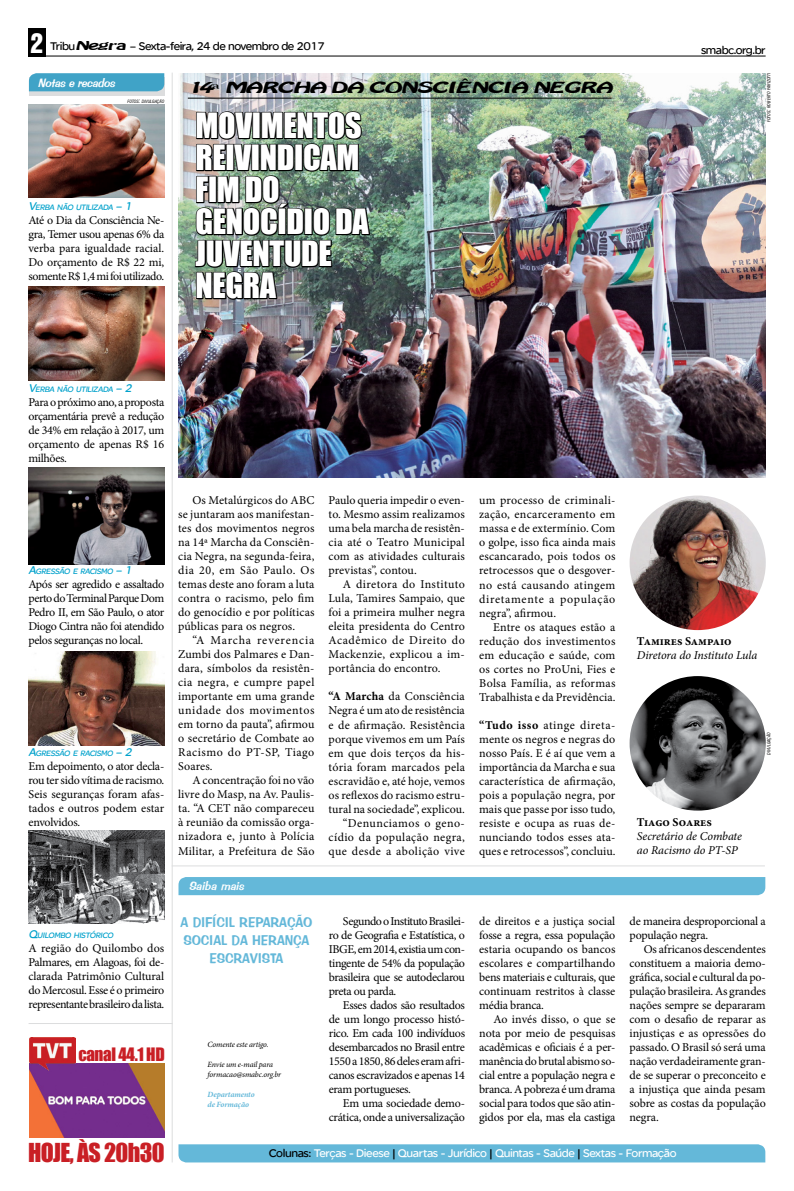
<style>
.page{position:relative;width:794px;height:1191px;background:#fff}
.page>*{position:absolute;margin:0;border:0;box-sizing:border-box;transform-origin:0 0}
.t1{font:32px/32px "Impact";letter-spacing:-.01em;color:#fff}
.t2{font:24px "Impact";letter-spacing:-.025em;color:#c91f25}
.t3{font:17px "Impact";letter-spacing:-.02em;color:#c91f25}
.t4{font:expanded 15px "Batavia";letter-spacing:-.01em;color:#000}
.t5{font:14px/18px "Impress BT";letter-spacing:-.01em;color:#64b8d9;text-align:center}
.t6{font:12px/14px "Minion Pro";letter-spacing:-.005em;color:#000;text-align:justify}
.t7{font:12px "SE Optimist Semi";letter-spacing:-.035em;color:#fff}
.t8{font:italic 12px/14px "Minion Pro";letter-spacing:-.005em;color:#000}
.t9{font:12px "SE Optimist Semi";letter-spacing:-.04em;color:#000}
.t10{font:700 12px "Minion Pro";color:#000}
.t11{font:italic 12px "Impress BT";color:#fff}
.t12{font:italic 8.4px "SE Optimist Semi";color:#00a1cb}
.t13{font:italic 8px/10px "Minion Pro";letter-spacing:-.015em;color:#000}
.t14{font:italic 700 8px/10px "Minion Pro";letter-spacing:-.01em;color:#64b8d9}
.t15{font:italic condensed 4.4px "Swiss 721 BT";color:#000}
.s1{font-family:"Helvetica Inserat";font-size:25px;color:#fff}
.s2{font-family:"Batavia";font-stretch:expanded}
.s3{font-size:6.2px}
.s4{font-size:12px}
.s5{font-weight:700}
.s6{color:#000}
</style>
<div class="page">
<img style="left:28px;top:652px;width:137px;height:93px">
<img style="left:28px;top:830px;width:137px;height:94px">
<div style="left:29px;top:78px;width:135px;height:18px;background:linear-gradient(to right,#dcddde,#dcddde)"></div>
<div style="left:29px;top:73px;width:135px;height:18px;background:#40a3c7"></div>
<img style="left:28px;top:104px;width:136px;height:94px">
<img style="left:28px;top:287px;width:136px;height:93px">
<img style="left:28px;top:467px;width:136px;height:97px">
<div style="left:28px;top:28px;width:17px;height:28px;background:#000"></div>
<hr style="left:28px;top:56px;width:737px;height:1px;background:#000">
<hr style="left:172px;top:73px;width:1px;height:1089px;background:#dcddde">
<hr style="left:29px;top:1023px;width:144px;height:1px;background:#dcddde">
<img style="left:29px;top:1063px;width:136px;height:74px">
<img style="left:29px;top:1037px;width:46px;height:33px">
<hr style="left:172px;top:865px;width:593px;height:1px;background:#dcddde">
<div style="left:178px;top:877px;width:587px;height:18px;background:#64b8d9"></div>
<div style="left:178px;top:1144px;width:587px;height:18px;background:#64b8d9"></div>
<img style="left:178px;top:73px;width:587px;height:405px">
<img style="left:194px;top:91px;width:177px;height:210px">
<img style="left:629px;top:495px;width:137px;height:135px">
<img style="left:629px;top:676px;width:137px;height:134px">
<hr style="left:188px;top:98px;width:423px;height:1px;background:#000">
<p class="t9" style="left:30px;top:40px;width:296px"><span class="s1">2</span> Tribu<span class="s2">NEGRA</span> – Sexta-feira, 24 de novembro de 2017</p>
<p class="t11" style="left:38px;top:75px;width:82px">Notaserecados</p>
<p class="t15" style="left:127px;top:99px;width:38px">FOTOS<span class="s3">:</span> DIVULGAÇÃO</p>
<p class="t12" style="left:28px;top:203px;width:107px"><span class="s4">V</span>ERBA NÃO UTILIZADA <span class="s4">– 1</span></p>
<p class="t6" style="left:28px;top:213px;width:137px">Até o Dia da Consciência Ne&shy;gra, Temer usou apenas 6% da verba para igualdade racial.<br>Do orçamento de R$ 22 mi, somente R$ 1,4 mi foi utilizado.</p>
<p class="t4" style="left:188px;top:78px;width:425px">14ª MARCHA DA CONSCIÊNCIA NEGRA</p>
<h1 class="t1" style="left:196px;top:109px;width:175px">MOVIMENTOS<br>REIVINDICAM<br>FIM DO<br>GENOCÍDIO DA<br>JUVENTUDE<br>NEGRA</h1>
<p class="t9" style="left:701px;top:43px;width:66px">smabc.org.br</p>
<p class="t15" style="left:766px;top:122px;width:51px;rotate:-90deg">FOTOS<span class="s3">:</span> ROBERTO PARIZOTTI</p>
<p class="t12" style="left:28px;top:385px;width:107px"><span class="s4">V</span>ERBA NÃO UTILIZADA <span class="s4">– 2</span></p>
<p class="t6" style="left:28px;top:395px;width:137px">Para o próximo ano, a proposta orçamentária prevê a redução de 34% em relação à 2017, um orçamento de apenas R$ 16 milhões.</p>
<p class="t12" style="left:28px;top:567px;width:107px"><span class="s4">A</span>GRESSÃO E RACISMO <span class="s4">– 1</span></p>
<p class="t6" style="left:28px;top:577px;width:137px">Após ser agredido e assaltado perto do Terminal Parque Dom Pedro II, em São Paulo, o ator Diogo Cintra não foi atendido pelos seguranças no local.</p>
<p class="t12" style="left:28px;top:749px;width:107px"><span class="s4">A</span>GRESSÃO E RACISMO <span class="s4">– 2</span></p>
<p class="t6" style="left:28px;top:759px;width:137px">Em depoimento, o ator decla&shy;rou ter sido vítima de racismo.<br>Seis seguranças foram afas&shy;tados e outros podem estar envolvidos.</p>
<p class="t6" style="left:178px;top:493px;width:138px;text-indent:14px">Os Metalúrgicos do ABC se juntaram aos manifestan&shy;tes dos movimentos negros na 14ª Marcha da Consciên&shy;cia Negra, na segunda-feira, dia 20, em São Paulo. Os temas deste ano foram a luta contra o racismo, pelo fim do genocídio e por políticas públicas para os negros.</p>
<p class="t6" style="left:178px;top:633px;width:138px;text-indent:14px">“A Marcha reverencia Zumbi dos Palmares e Dan&shy;dara, símbolos da resistên&shy;cia negra, e cumpre papel importante em uma grande unidade dos movimentos em torno da pauta”, afirmou o secretário de Combate ao Racismo do PT-SP, Tiago Soares.</p>
<p class="t6" style="left:178px;top:773px;width:138px;text-indent:14px">A concentração foi no vão livre do Masp, na Av. Paulis&shy;ta. “A CET não compareceu à reunião da comissão orga&shy;nizadora e, junto à Polícia Militar, a Prefeitura de São</p>
<p class="t11" style="left:189px;top:879px;width:60px">Saiba mais</p>
<p class="t6" style="left:329px;top:493px;width:138px">Paulo queria impedir o even&shy;to. Mesmo assim realizamos uma bela marcha de resistên&shy;cia até o Teatro Municipal com as atividades culturais previstas”, contou.</p>
<p class="t6" style="left:329px;top:577px;width:138px;text-indent:14px">A diretora do Instituto Lula, Tamires Sampaio, que foi a primeira mulher negra eleita presidenta do Centro Acadêmico de Direito do Mackenzie, explicou a im&shy;portância do encontro.</p>
<p class="t6" style="left:329px;top:689px;width:138px;text-align:right"><span class="s5">“A Marcha</span> da Consciência<br>Negra é um ato de resistência e de afirmação. Resistência porque vivemos em um País em que dois terços da his&shy;tória foram marcados pela escravidão e, até hoje, vemos os reflexos do racismo estru&shy;tural na sociedade”, explicou. “Denunciamos o geno&shy;cídio da população negra, que desde a abolição vive</p>
<p class="t6" style="left:479px;top:493px;width:138px">um processo de criminali&shy;zação, encarceramento em massa e de extermínio. Com o golpe, isso fica ainda mais escancarado, pois todos os retrocessos que o desgover&shy;no está causando atingem diretamente a população negra”, afirmou.</p>
<p class="t6" style="left:479px;top:620px;width:138px;text-indent:14px">Entre os ataques estão a redução dos investimentos em educação e saúde, com os cortes no ProUni, Fies e Bolsa Família, as reformas Trabalhista e da Previdência.</p>
<p class="t6" style="left:479px;top:718px;width:138px"><span class="s5">“Tudo isso</span> atinge direta&shy;mente os negros e negras do nosso País. E é aí que vem a importância da Marcha e sua característica de afirmação, pois a população negra, por mais que passe por isso tudo, resiste e ocupa as ruas de&shy;nunciando todos esses ata&shy;ques e retrocessos”, concluiu.</p>
<p class="t10" style="left:637px;top:632px;width:96px">Tamires Sampaio</p>
<p class="t8" style="left:637px;top:648px;width:122px">Diretora do Instituto Lula</p>
<p class="t15" style="left:766px;top:754px;width:24px;rotate:-90deg">DIVULGAÇÃO</p>
<p class="t10" style="left:637px;top:814px;width:76px">Tiago Soares</p>
<p class="t8" style="left:637px;top:829px;width:107px">Secretário de Combate ao Racismo do PT-SP</p>
<p class="t12" style="left:28px;top:931px;width:88px"><span class="s4">Q</span>UILOMBO HISTÓRICO</p>
<p class="t6" style="left:28px;top:941px;width:137px">A região do Quilombo dos Palmares, em Alagoas, foi de&shy;clarada Patrimônio Cultural do Mercosul. Esse é o primeiro representante brasileiro da lista.</p>
<h3 class="t3" style="left:78px;top:1041px;width:88px">CANAL 44.1 HD</h3>
<h2 class="t2" style="left:28px;top:1134px;width:138px">HOJE, ÀS 20H30</h2>
<p class="t5" style="left:180px;top:913px;width:133px">A DIFÍCIL REPARAÇÃO<br>SOCIAL DA HERANÇA<br>ESCRAVISTA</p>
<p class="t6" style="left:329px;top:914px;width:138px;text-indent:14px">Segundo o Instituto Brasilei&shy;ro de Geografia e Estatística, o IBGE, em 2014, existia um con&shy;tingente de 54% da população brasileira que se autodeclarou preta ou parda.</p>
<p class="t6" style="left:329px;top:998px;width:138px;text-indent:14px">Esses dados são resultados de um longo processo histó&shy;rico. Em cada 100 indivíduos desembarcados no Brasil entre 1550 a 1850, 86 deles eram afri&shy;canos escravizados e apenas 14 eram portugueses.</p>
<p class="t6" style="left:329px;top:1096px;width:138px;text-align:right">Em uma sociedade demo&shy;crática, onde a universalização</p>
<p class="t6" style="left:479px;top:914px;width:138px">de direitos e a justiça social fosse a regra, essa população estaria ocupando os bancos escolares e compartilhando bens materiais e culturais, que continuam restritos à classe média branca.</p>
<p class="t6" style="left:479px;top:1012px;width:138px;text-indent:14px">Ao invés disso, o que se nota por meio de pesquisas acadêmicas e oficiais é a per&shy;manência do brutal abismo so&shy;cial entre a população negra e branca. A pobreza é um drama social para todos que são atin&shy;gidos por ela, mas ela castiga</p>
<p class="t6" style="left:629px;top:914px;width:138px">de maneira desproporcional a população negra.</p>
<p class="t6" style="left:629px;top:942px;width:138px;text-indent:14px">Os africanos descendentes constituem a maioria demo&shy;gráfica, social e cultural da po&shy;pulação brasileira. As grandes nações sempre se depararam com o desafio de reparar as injustiças e as opressões do passado. O Brasil só será uma nação verdadeiramente gran&shy;de se superar o preconceito e a injustiça que ainda pesam sobre as costas da população negra.</p>
<p class="t13" style="left:208px;top:1039px;width:63px">Comente este artigo.</p>
<p class="t13" style="left:208px;top:1059px;width:75px">Envie um e-mail para formacao@smabc.org.br</p>
<p class="t14" style="left:208px;top:1089px;width:49px">Departamento de Formação</p>
<p class="t7" style="left:269px;top:1145px;width:409px"><span class="s6">Colunas:</span> Terças - Dieese <span class="s6">|</span> Quartas - Jurídico <span class="s6">|</span> Quintas - Saúde <span class="s6">|</span> Sextas - Formação</p>
</div>
